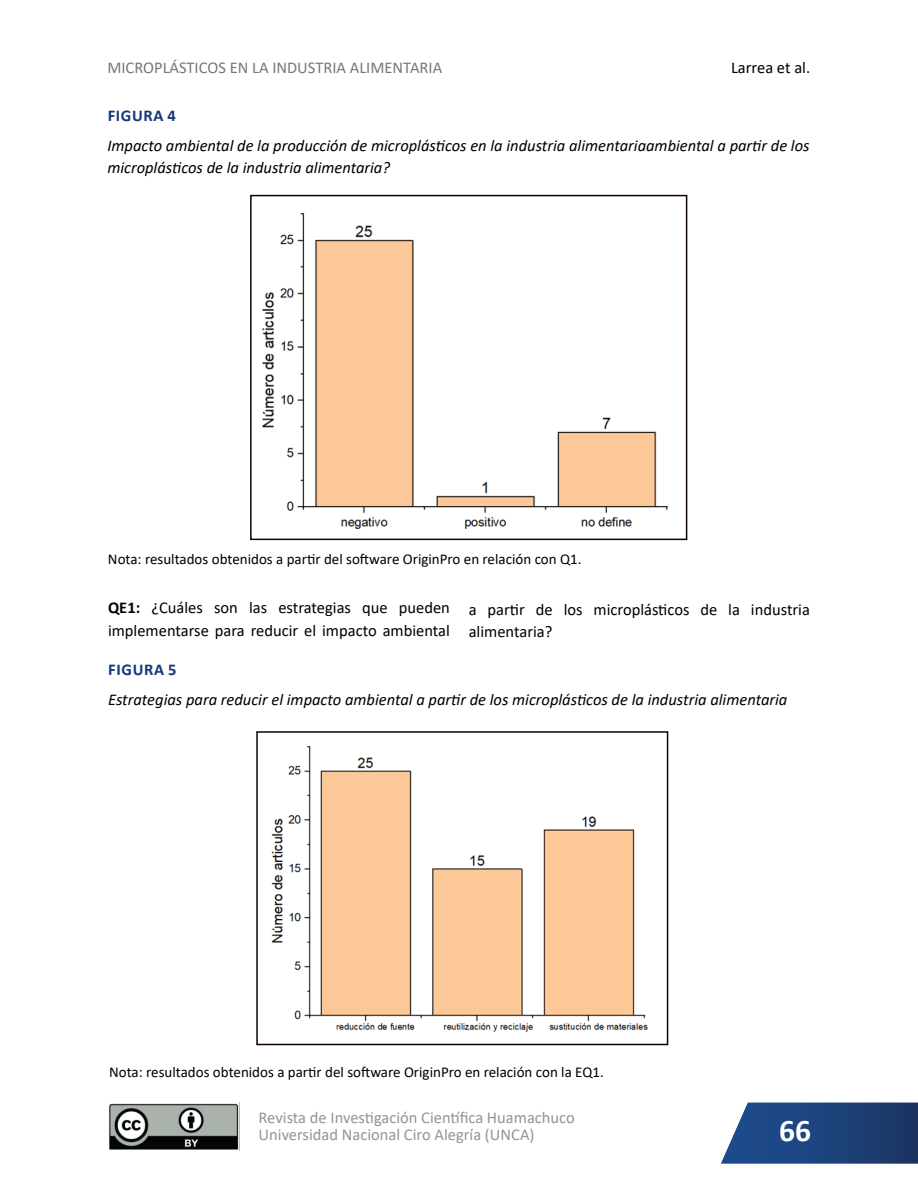
<style>
.page{position:relative;width:918px;height:1188px;background:#fff}
.page>*{position:absolute;margin:0;border:0;box-sizing:border-box;transform-origin:0 0}
.t1{font:700 31.5px "Calibri";color:#fff}
.t2{font:italic 16.5px/22.5px "Calibri";color:#000}
.t3{font:16.5px/22.5px "Calibri";color:#000}
.t4{font:16.5px/16.5px "Calibri";color:#949494}
.t5{font:16.5px "Calibri";color:#777}
.t6{font:700 16.5px "Calibri";letter-spacing:.04em;color:#12377b}
.t7{font:15px "Calibri";color:#000}
.s1{font-weight:700}
</style>
<div class="page">
<img style="left:109px;top:1102px;width:131px;height:49px">
<svg style="left:721px;top:1102px;width:197px;height:62px;background:#2e5084"></svg>
<img style="left:262px;top:213px;width:407px;height:316px">
<div style="left:250px;top:195px;width:437px;height:345px;border:2px solid #120000"></div>
<img style="left:271px;top:746px;width:377px;height:286px">
<div style="left:256px;top:731px;width:412px;height:314px;border:2px solid #120000"></div>
<p class="t5" style="left:107px;top:57px;width:336px">MICROPLÁSTICOS EN LA INDUSTRIA ALIMENTARIA</p>
<p class="t3" style="left:731px;top:56px;width:81px">Larrea et al.</p>
<p class="t6" style="left:108px;top:104px;width:70px">FIGURA 4</p>
<p class="t2" style="left:107px;top:133px;width:704px">Impacto ambiental de la producción de microplásticos en la industria alimentariaambiental a partir de los microplásticos de la industria alimentaria?</p>
<p class="t7" style="left:108px;top:549px;width:475px">Nota: resultados obtenidos a partir del software OriginPro en relación con Q1.</p>
<p class="t3" style="left:108px;top:596px;width:343px"><span class="s1">QE1:</span> ¿Cuáles son las estrategias que pueden implementarse para reducir el impacto ambiental</p>
<p class="t3" style="left:469px;top:597px;width:343px">a partir de los microplásticos de la industria alimentaria?</p>
<p class="t6" style="left:108px;top:658px;width:70px">FIGURA 5</p>
<p class="t2" style="left:108px;top:688px;width:681px">Estrategias para reducir el impacto ambiental a partir de los microplásticos de la industria alimentaria</p>
<p class="t7" style="left:109px;top:1061px;width:496px">Nota: resultados obtenidos a partir del software OriginPro en relación con la EQ1.</p>
<p class="t4" style="left:259px;top:1109px;width:318px">Revista de Investigación Científica Huamachuco<br>Universidad Nacional Ciro Alegría (UNCA)</p>
<h1 class="t1" style="left:779px;top:1116px;width:33px">66</h1>
</div>
